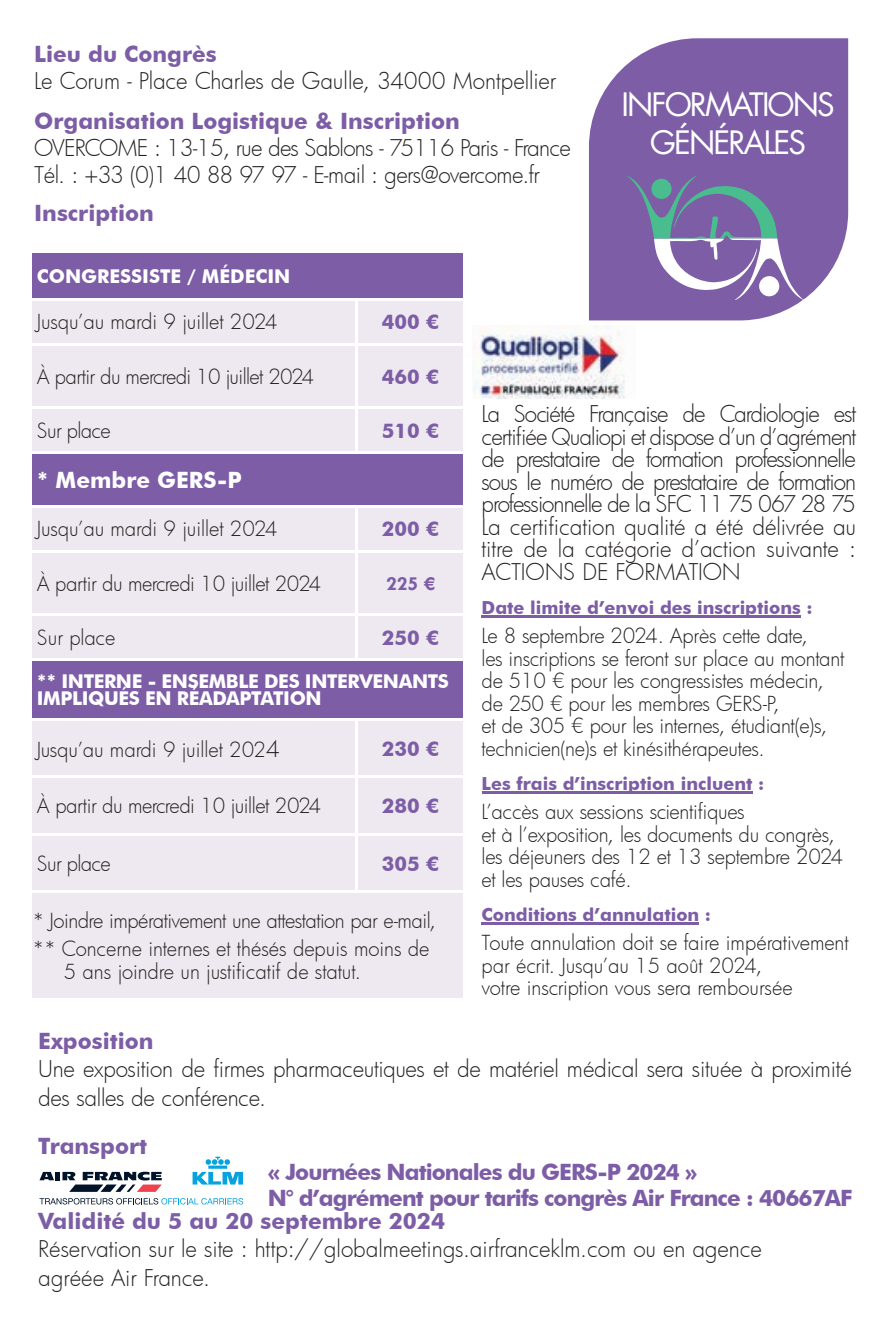
<style>
.page{position:relative;width:893px;height:1340px;background:#fff}
.page>*{position:absolute;margin:0;border:0;box-sizing:border-box;transform-origin:0 0}
.t1{font:31.5px/38.2px "Futura LT";letter-spacing:-.06em;color:#fff;text-align:center}
.t2{font:300 22.5px/22.5px "Futura";letter-spacing:-.01em;color:#231f20}
.t3{font:700 22.5px "Futura BT";color:#7c5da6}
.t4{font:300 22.5px/27px "Futura";letter-spacing:-.03em;color:#231f20}
.t5{font:700 22.5px/26.1px "Futura BT";letter-spacing:-.04em;color:#7c5da6}
.t6{font:700 22.5px "Futura BT";color:#fff}
.t7{font:300 20.25px/22.5px "Futura";letter-spacing:-.015em;color:#231f20}
.t8{font:700 20.25px "Futura BT";color:#7c5da6}
.t9{font:300 20.25px "Futura";letter-spacing:-.035em;color:#231f20}
.t10{font:700 20.25px "Tw Cen";color:#7c5da6}
.t11{font:700 18.9px/16.9px "Futura BT";letter-spacing:-.02em;color:#fff}
.t12{font:700 18.9px "Futura BT";color:#fff}
.t13{font:700 18px "Futura BT";color:#7c5da6}
.s1{font-size:22.5px}
</style>
<div class="page">
<div style="left:32px;top:253px;width:431px;height:45px;background:#7c5da6"></div>
<svg style="left:32px;top:301px;width:431px;height:697px;background:#dbd2e4"></svg>
<hr style="left:355px;top:300px;width:2px;height:43px;background:#fff">
<hr style="left:30px;top:343px;width:326px;height:2px;background:#fff">
<hr style="left:356px;top:343px;width:110px;height:2px;background:#fff">
<hr style="left:355px;top:345px;width:2px;height:62px;background:#fff">
<hr style="left:30px;top:407px;width:326px;height:2px;background:#fff">
<hr style="left:356px;top:407px;width:110px;height:2px;background:#fff">
<hr style="left:355px;top:409px;width:2px;height:42px;background:#fff">
<hr style="left:30px;top:451px;width:326px;height:3px;background:#fff">
<hr style="left:356px;top:451px;width:110px;height:3px;background:#fff">
<hr style="left:30px;top:505px;width:326px;height:2px;background:#fff">
<hr style="left:356px;top:505px;width:110px;height:2px;background:#fff">
<hr style="left:355px;top:507px;width:2px;height:43px;background:#fff">
<hr style="left:30px;top:550px;width:326px;height:2px;background:#fff">
<hr style="left:356px;top:550px;width:110px;height:2px;background:#fff">
<hr style="left:355px;top:552px;width:2px;height:61px;background:#fff">
<hr style="left:30px;top:613px;width:326px;height:3px;background:#fff">
<hr style="left:356px;top:613px;width:110px;height:3px;background:#fff">
<hr style="left:355px;top:616px;width:2px;height:42px;background:#fff">
<hr style="left:30px;top:658px;width:326px;height:2px;background:#fff">
<hr style="left:356px;top:658px;width:110px;height:2px;background:#fff">
<hr style="left:30px;top:718px;width:326px;height:2px;background:#fff">
<hr style="left:356px;top:718px;width:110px;height:2px;background:#fff">
<hr style="left:355px;top:720px;width:2px;height:55px;background:#fff">
<hr style="left:30px;top:775px;width:326px;height:3px;background:#fff">
<hr style="left:356px;top:775px;width:110px;height:3px;background:#fff">
<hr style="left:355px;top:778px;width:2px;height:55px;background:#fff">
<hr style="left:30px;top:833px;width:326px;height:2px;background:#fff">
<hr style="left:356px;top:833px;width:110px;height:2px;background:#fff">
<hr style="left:355px;top:835px;width:2px;height:55px;background:#fff">
<hr style="left:30px;top:890px;width:326px;height:2px;background:#fff">
<hr style="left:356px;top:890px;width:110px;height:2px;background:#fff">
<hr style="left:482px;top:615px;width:319px;height:2px;background:#7c5da6">
<hr style="left:482px;top:791px;width:270px;height:2px;background:#7c5da6">
<hr style="left:482px;top:922px;width:217px;height:2px;background:#7c5da6">
<svg style="left:39px;top:1156px;width:205px;height:49px"></svg>
<svg style="left:589px;top:38px;width:259px;height:282px;background:#896dae"></svg>
<svg style="left:627px;top:175px;width:177px;height:125px;background:#8479ad"></svg>
<img style="left:472px;top:325px;width:153px;height:73px">
<p class="t3" style="left:34px;top:40px;width:184px">Lieu du Congrès</p>
<p class="t2" style="left:34px;top:69px;width:523px">Le Corum - Place Charles de Gaulle, 34000 Montpellier</p>
<p class="t3" style="left:34px;top:107px;width:427px">Organisation Logistique &amp; Inscription</p>
<p class="t4" style="left:34px;top:134px;width:538px">OVERCOME : 13-15, rue des Sablons - 75116 Paris - France<br>Tél. : +33 (0)1 40 88 97 97 - E-mail : gers@overcome.fr</p>
<p class="t3" style="left:34px;top:199px;width:121px">Inscription</p>
<p class="t12" style="left:37px;top:264px;width:255px">CONGRESSISTE / MÉDECIN</p>
<p class="t7" style="left:37px;top:310px;width:242px">Jusqu’au mardi 9 juillet 2024</p>
<p class="t8" style="left:382px;top:310px;width:58px">400 €</p>
<p class="t7" style="left:37px;top:364px;width:279px">À partir du mercredi 10 juillet 2024</p>
<p class="t8" style="left:382px;top:364px;width:58px">460 €</p>
<p class="t9" style="left:37px;top:417px;width:75px">Sur place</p>
<p class="t8" style="left:382px;top:418px;width:58px">510 €</p>
<p class="t6" style="left:37px;top:466px;width:206px">* Membre GERS-P</p>
<p class="t7" style="left:37px;top:517px;width:242px">Jusqu’au mardi 9 juillet 2024</p>
<p class="t8" style="left:382px;top:517px;width:58px">200 €</p>
<p class="t7" style="left:37px;top:571px;width:286px">À partir du mercredi 10 juillet 2024</p>
<p class="t10" style="left:386px;top:571px;width:50px">225 €</p>
<p class="t7" style="left:37px;top:626px;width:80px">Sur place</p>
<p class="t8" style="left:382px;top:625px;width:58px">250 €</p>
<p class="t11" style="left:37px;top:673px;width:414px">** INTERNE - ENSEMBLE DES INTERVENANTS<br>IMPLIQUÉS EN RÉADAPTATION</p>
<p class="t7" style="left:37px;top:737px;width:245px">Jusqu’au mardi 9 juillet 202<span class="s1">4</span></p>
<p class="t8" style="left:382px;top:736px;width:58px">230 €</p>
<p class="t7" style="left:37px;top:794px;width:286px">À partir du mercredi 10 juillet 2024</p>
<p class="t8" style="left:382px;top:793px;width:58px">280 €</p>
<p class="t9" style="left:37px;top:849px;width:75px">Sur place</p>
<p class="t8" style="left:382px;top:851px;width:58px">305 €</p>
<p class="t7" style="left:32px;top:905px;width:406px;line-height:28.8px">* Joindre impérativement une attestation par e-mail, ** Concerne internes et thésés depuis moins de</p>
<p class="t7" style="left:64px;top:959px;width:299px">5 ans joindre un justificatif de statut.</p>
<h1 class="t1" style="left:621px;top:86px;width:215px">INFORMATIONS<br>GÉNÉRALES</h1>
<p class="t2" style="left:482px;top:402px;width:376px;text-align:justify">La Société Française de Cardiologie est certifiée Qualiopi et dispose d’un d’agrément de prestataire de formation professionnelle sous le numéro de prestataire de formation professionnelle de la SFC 11 75 067 28 75<br>La certification qualité a été délivrée au titre de la catégorie d’action suivante :<br>ACTIONS DE FORMATION</p>
<p class="t13" style="left:482px;top:597px;width:333px">Date limite d’envoi des inscriptions :</p>
<p class="t7" style="left:482px;top:624px;width:364px">Le 8 septembre 2024. Après cette date,<br>les inscriptions se feront sur place au montant de 510 € pour les congressistes médecin, de 250 € pour les membres GERS-P,<br>et de 305 € pour les internes, étudiant(e)s, technicien(ne)s et kinésithérapeutes.</p>
<p class="t13" style="left:482px;top:773px;width:284px">Les frais d’inscription incluent :</p>
<p class="t7" style="left:482px;top:800px;width:363px">L’accès aux sessions scientifiques<br>et à l’exposition, les documents du congrès, les déjeuners des 12 et 13 septembre 2024 et les pauses café.</p>
<p class="t13" style="left:482px;top:904px;width:231px">Conditions d’annulation :</p>
<p class="t7" style="left:482px;top:931px;width:369px">Toute annulation doit se faire impérativement par écrit. Jusqu’au 15 août 2024,<br>votre inscription vous sera remboursée</p>
<p class="t3" style="left:38px;top:1027px;width:117px">Exposition</p>
<p class="t2" style="left:38px;top:1054px;width:815px;line-height:28.6px">Une exposition de firmes pharmaceutiques et de matériel médical sera située à proximité des salles de conférence.</p>
<p class="t3" style="left:38px;top:1132px;width:110px">Transport</p>
<p class="t5" style="left:268px;top:1158px;width:586px">« Journées Nationales du GERS-P 2024 »<br>N° d’agrément pour tarifs congrès Air France : 40667AF</p>
<p class="t3" style="left:38px;top:1207px;width:408px">Validité du 5 au 20 septembre 2024</p>
<p class="t2" style="left:38px;top:1234px;width:725px;line-height:28.6px">Réservation sur le site : http://globalmeetings.airfranceklm.com ou en agence agréée Air France.</p>
</div>
